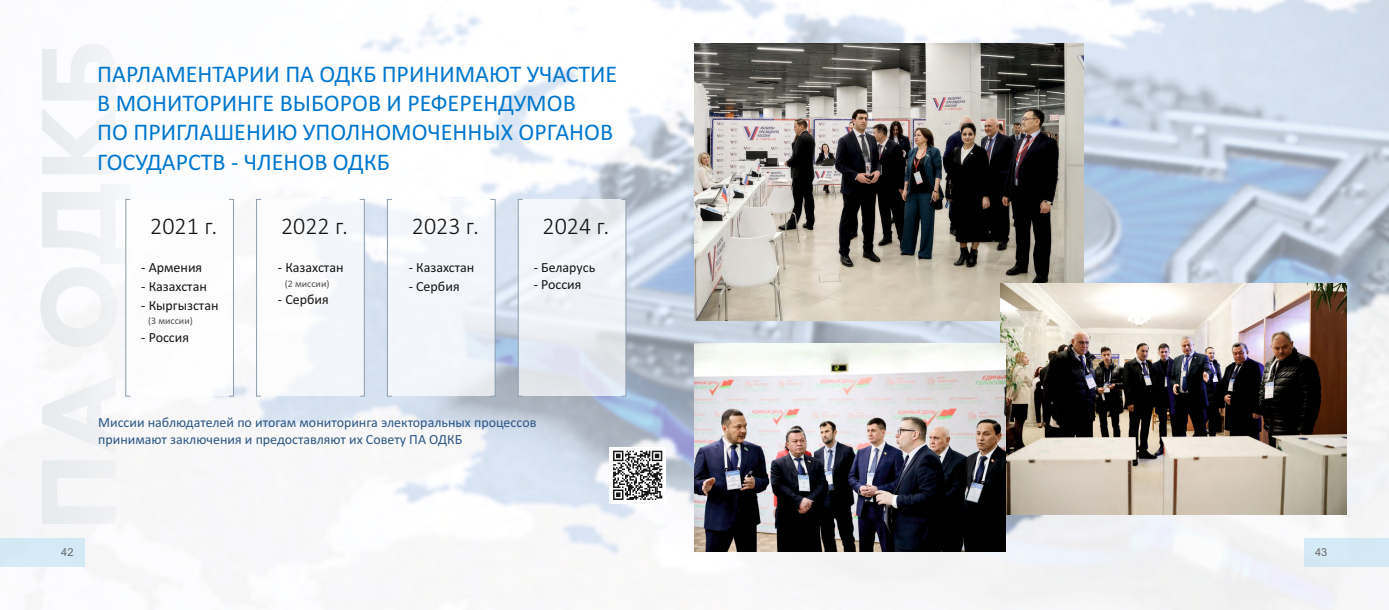
<style>
.page{position:relative;width:1389px;height:610px;background:#fff}
.page>*{position:absolute;margin:0;border:0;box-sizing:border-box;transform-origin:0 0}
.t1{font:24px/29.3px "Calibri";color:#0077cf}
.t2{font:300 24px "Calibri";color:#151616}
.t3{font:14px/17.1px "Calibri";color:#2c5686}
.t4{font:14px "Calibri";color:#151616}
.t5{font:11px "Arial";color:#676767}
.t6{font:10px "Calibri";color:#4e4e4d}
</style>
<div class="page">
<img style="left:0;top:0;width:1389px;height:609px">
<div style="left:1304px;top:538px;width:85px;height:28px;background:#d3e9f5"></div>
<div style="left:0;top:538px;width:85px;height:28px;background:#d3e9f6"></div>
<svg style="left:40px;top:44px;width:91px;height:480px;fill:#f7f6f7"></svg>
<svg style="left:518px;top:199px;width:109px;height:197px"></svg>
<svg style="left:125px;top:199px;width:109px;height:197px"></svg>
<div style="left:609px;top:447px;width:57px;height:56px;background:#fff"></div>
<svg style="left:613px;top:450px;width:49px;height:50px"></svg>
<svg style="left:256px;top:199px;width:109px;height:197px"></svg>
<svg style="left:387px;top:199px;width:109px;height:197px"></svg>
<img style="left:694px;top:44px;width:389px;height:277px">
<img style="left:1001px;top:284px;width:345px;height:230px">
<img style="left:694px;top:343px;width:312px;height:208px">
<p class="t1" style="left:97px;top:61px;width:522px">ПАРЛАМЕНТАРИИ ПА ОДКБ ПРИНИМАЮТ УЧАСТИЕ В МОНИТОРИНГЕ ВЫБОРОВ И РЕФЕРЕНДУМОВ<br>ПО ПРИГЛАШЕНИЮ УПОЛНОМОЧЕННЫХ ОРГАНОВ ГОСУДАРСТВ - ЧЛЕНОВ ОДКБ</p>
<p class="t2" style="left:150px;top:216px;width:69px">2021 г.</p>
<p class="t4" style="left:141px;top:261px;width:63px">- Армения</p>
<p class="t4" style="left:141px;top:280px;width:67px">- Казахстан</p>
<p class="t4" style="left:141px;top:299px;width:79px">- Кыргызстан</p>
<p class="t6" style="left:148px;top:317px;width:46px">(3 миссии)</p>
<p class="t4" style="left:141px;top:331px;width:49px">- Россия</p>
<p class="t2" style="left:281px;top:216px;width:69px">2022 г.</p>
<p class="t4" style="left:278px;top:261px;width:67px">- Казахстан</p>
<p class="t6" style="left:285px;top:279px;width:46px">(2 миссии)</p>
<p class="t4" style="left:278px;top:294px;width:52px">- Сербия</p>
<p class="t2" style="left:412px;top:216px;width:69px">2023 г.</p>
<p class="t4" style="left:409px;top:261px;width:67px">- Казахстан</p>
<p class="t4" style="left:409px;top:280px;width:52px">- Сербия</p>
<p class="t2" style="left:542px;top:216px;width:69px">2024 г.</p>
<p class="t4" style="left:534px;top:261px;width:63px">- Беларусь</p>
<p class="t4" style="left:534px;top:279px;width:49px">- Россия</p>
<p class="t3" style="left:98px;top:415px;width:440px">Миссии наблюдателей по итогам мониторинга электоральных процессов принимают заключения и предоставляют их Совету ПА ОДКБ</p>
<p class="t5" style="left:61px;top:548px;width:14px">42</p>
<p class="t5" style="left:1315px;top:548px;width:14px">43</p>
</div>
